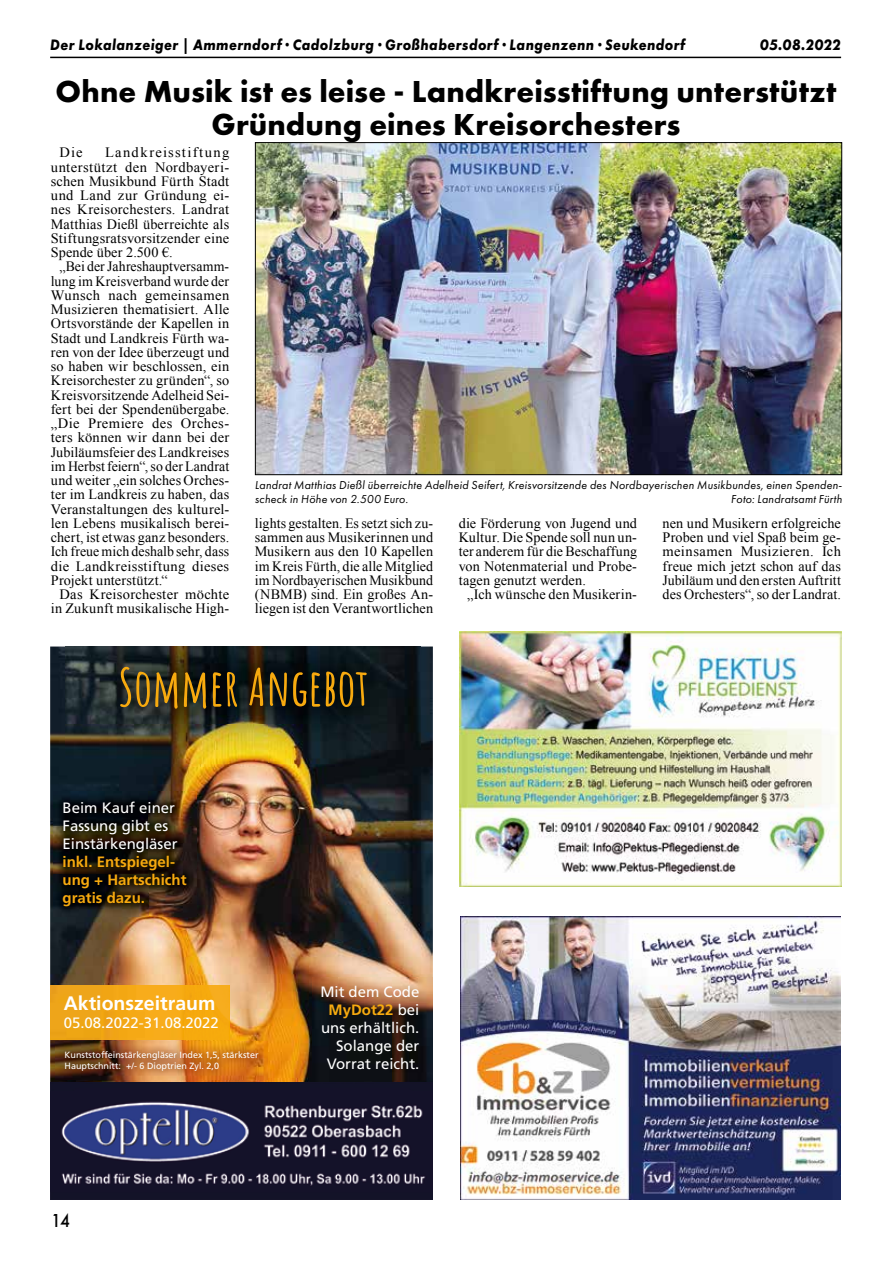
<style>
.page{position:relative;width:893px;height:1263px;background:#fff}
.page>*{position:absolute;margin:0;border:0;box-sizing:border-box;transform-origin:0 0}
.t1{font:700 51px "Amatic SC";color:#f7aa0f}
.t2{font:700 31.5px/33px "Futura PT";letter-spacing:.005em;color:#000;text-align:center}
.t3{font:700 19.5px "Frutiger";color:#fff}
.t4{font:500 19.5px "Futura PT";color:#000;scale:.9 1}
.t5{font:italic 700 15.75px "Futura PT";letter-spacing:.025em;color:#000;scale:.9 1}
.t6{font:15px/18px "Frutiger";color:#fff;text-align:right}
.t7{font:700 15px/18px "Frutiger";color:#f7aa0f}
.t8{font:14.25px/14.2px "Times New Roman";letter-spacing:.01em;color:#000;text-align:justify}
.t9{font:14.25px "Times New Roman";letter-spacing:.03em;color:#000}
.t10{font:14.25px "Times New Roman";letter-spacing:.085em;color:#000}
.t11{font:italic 12px/13.5px "Futura PT";letter-spacing:.015em;color:#000}
.t12{font:9px/10.8px "Frutiger";color:#fff}
.s1{font-weight:700;color:#f7aa0f}
</style>
<div class="page">
<hr style="left:50px;top:57px;width:791px;height:1px;background:#000">
<img style="left:50px;top:646px;width:383px;height:436px">
<img style="left:56px;top:1042px;width:211px;height:37px">
<img style="left:50px;top:985px;width:180px;height:55px">
<img style="left:313px;top:977px;width:120px;height:105px">
<img style="left:50px;top:1082px;width:383px;height:117px">
<img style="left:66px;top:646px;width:355px;height:117px">
<img style="left:53px;top:792px;width:143px;height:124px">
<img style="left:257px;top:144px;width:583px;height:329px">
<img style="left:461px;top:917px;width:379px;height:282px">
<img style="left:459px;top:631px;width:383px;height:256px">
<p class="t5" style="left:50px;top:35px;width:707px">Der Lokalanzeiger | Ammerndorf · Cadolzburg · Großhabersdorf · Langenzenn · Seukendorf</p>
<p class="t5" style="left:760px;top:35px;width:91px">05.08.2022</p>
<h2 class="t2" style="left:55px;top:74px;width:782px">Ohne Musik ist es leise - Landkreisstiftung unterstützt<br>Grü ndung eines Kreisorchesters</h2>
<p class="t8" style="left:59px;top:145px;width:25px">Die</p>
<p class="t10" style="left:105px;top:143px;width:126px">Landkreisstiftung</p>
<p class="t9" style="left:51px;top:157px;width:180px">unterstützt den Nordbayeri-</p>
<p class="t8" style="left:51px;top:174px;width:180px">schen Musikbund Fürth Stadt</p>
<p class="t9" style="left:51px;top:186px;width:180px">und Land zur Gründung ei-</p>
<p class="t8" style="left:51px;top:202px;width:180px">nes Kreisorchesters. Landrat</p>
<p class="t8" style="left:51px;top:216px;width:180px">Matthias Dießl überreichte als</p>
<p class="t8" style="left:51px;top:231px;width:180px">Stiftungsratsvorsitzender eine</p>
<p class="t8" style="left:51px;top:245px;width:123px">Spende über 2.500 €.</p>
<p class="t8" style="left:59px;top:259px;width:171px">„Bei der Jahreshauptversamm-</p>
<p class="t8" style="left:51px;top:273px;width:180px">lung im Kreisverband wurde der</p>
<p class="t9" style="left:51px;top:285px;width:180px">Wunsch nach gemeinsamen</p>
<p class="t8" style="left:51px;top:302px;width:180px">Musizieren thematisiert. Alle</p>
<p class="t8" style="left:51px;top:316px;width:180px">Ortsvorstände der Kapellen in</p>
<p class="t8" style="left:51px;top:330px;width:180px">Stadt und Landkreis Fürth wa-</p>
<p class="t8" style="left:51px;top:345px;width:180px">ren von der Idee überzeugt und</p>
<p class="t8" style="left:51px;top:359px;width:180px">so haben wir beschlossen, ein</p>
<p class="t8" style="left:51px;top:373px;width:180px">Kreisorchester zu gründen“, so</p>
<p class="t8" style="left:51px;top:387px;width:180px">Kreisvorsitzende Adelheid Sei-</p>
<p class="t8" style="left:51px;top:402px;width:180px">fert bei der Spendenübergabe.</p>
<p class="t9" style="left:51px;top:414px;width:180px">„Die Premiere des Orches-</p>
<p class="t8" style="left:51px;top:430px;width:180px">ters können wir dann bei der</p>
<p class="t8" style="left:51px;top:444px;width:180px">Jubiläumsfeier des Landkreises</p>
<p class="t8" style="left:51px;top:459px;width:180px">im Herbst feiern“, so der Landrat</p>
<p class="t8" style="left:51px;top:473px;width:180px">und weiter „ein solches Orches-</p>
<p class="t8" style="left:51px;top:487px;width:180px">ter im Landkreis zu haben, das</p>
<p class="t8" style="left:51px;top:501px;width:180px">Veranstaltungen des kulturel-</p>
<p class="t8" style="left:51px;top:516px;width:180px">len Lebens musikalisch berei-</p>
<p class="t8" style="left:51px;top:530px;width:180px">chert, ist etwas ganz besonders.</p>
<p class="t8" style="left:51px;top:544px;width:180px">Ich freue mich deshalb sehr, dass</p>
<p class="t8" style="left:51px;top:558px;width:180px">die Landkreisstiftung dieses</p>
<p class="t8" style="left:51px;top:573px;width:118px">Projekt unterstützt.“</p>
<p class="t8" style="left:59px;top:587px;width:171px">Das Kreisorchester mö chte</p>
<p class="t8" style="left:51px;top:601px;width:180px">in Zukunft musikalische High-</p>
<p class="t11" style="left:255px;top:479px;width:589px">Landrat Matthias Dießl überreichte Adelheid Seifert, Kreisvorsitzende des Nordbayerischen Musikbundes, einen Spenden&shy;scheck in Höhe von 2.500 Euro.</p>
<p class="t11" style="left:731px;top:492px;width:113px">Foto: Landratsamt Fürth</p>
<p class="t8" style="left:255px;top:516px;width:180px">lights gestalten. Es setzt sich zu&shy;sammen aus Musikerinnen und Musikern aus den 10 Kapellen im Kreis Fürth, die alle Mitglied im Nordbayerischen Musikbund (NBMB) sind. Ein großes An&shy;liegen ist den Verantwortlichen</p>
<p class="t8" style="left:459px;top:516px;width:180px">die Förderung von Jugend und</p>
<p class="t8" style="left:663px;top:516px;width:180px">nen und Musikern erfolgreiche Proben und viel Spaß beim ge&shy;meinsamen Musizieren. Ich freue mich jetzt schon auf das Jubiläum und den ersten Auftritt des Orchesters“, so der Landrat.</p>
<p class="t8" style="left:459px;top:530px;width:180px">Kultur. Die Spende soll nun un-</p>
<p class="t8" style="left:459px;top:544px;width:180px">ter anderem für die Beschaffung</p>
<p class="t8" style="left:459px;top:558px;width:180px">von Notenmaterial und Probe-</p>
<p class="t8" style="left:459px;top:573px;width:129px">tagen genutzt werden.</p>
<p class="t8" style="left:467px;top:587px;width:171px">„Ich wünsche den Musikerin-</p>
<h1 class="t1" style="left:118px;top:648px;width:252px">Sommer Angebot</h1>
<p class="t6" style="left:63px;top:799px;width:117px;text-align:left">Beim Kauf einer<br>Fassung gibt es<br>Einstärkengläser</p>
<p class="t7" style="left:63px;top:853px;width:125px">inkl. Entspiegel&shy;ung + Hartschicht gratis dazu.</p>
<h3 class="t3" style="left:64px;top:992px;width:153px">Aktionszeitraum</h3>
<p class="t6" style="left:64px;top:1014px;width:157px">05.08.2022-31.08.2022</p>
<p class="t12" style="left:65px;top:1049px;width:195px">Kunststoffeinstärkengläser Index 1,5, stärkster<br>Hauptschnitt: +/- 6 Dioptrien Zyl. 2,0</p>
<h3 class="t4" style="left:51px;top:1208px;width:23px">14</h3>
<p class="t6" style="left:320px;top:982px;width:101px">Mit dem Code<br><span class="s1">MyDot22</span> bei uns erhältlich.<br>Solange der<br>Vorrat reicht.</p>
</div>
